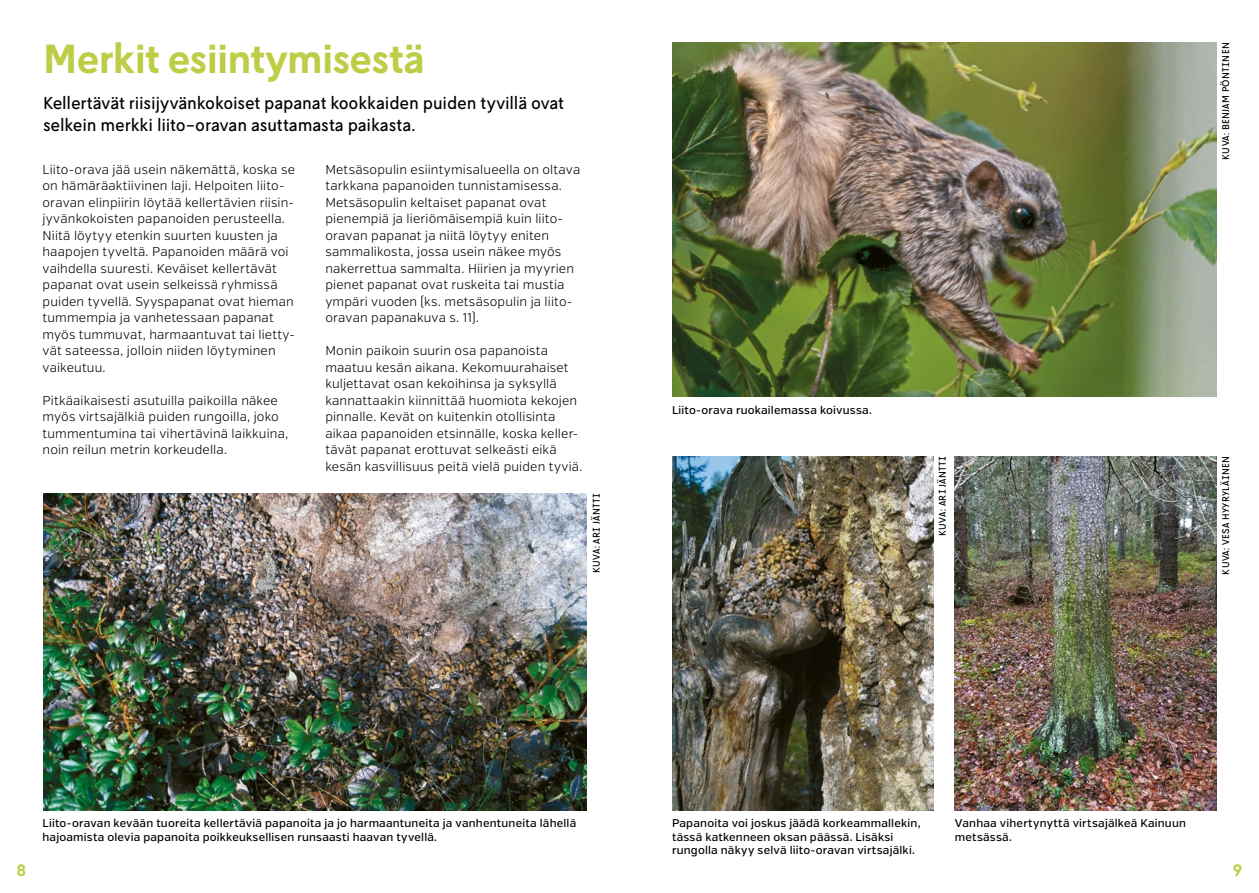
<style>
.page{position:relative;width:1259px;height:893px;background:#fff}
.page>*{position:absolute;margin:0;border:0;box-sizing:border-box;transform-origin:0 0}
.t1{font:600 40.5px "L10";letter-spacing:-.02em;color:#bdce46}
.t2{font:17.25px/22.5px "L10";letter-spacing:-.005em;color:#000}
.t3{font:600 16.5px "L10";color:#bdce46}
.t4{font:300 12.75px/16.5px "Verb";letter-spacing:.01em;color:#000}
.t5{font:500 11.25px/13.5px "Verb";letter-spacing:.02em;color:#000}
.t6{font:9.75px "L10";letter-spacing:.035em;color:#000}
</style>
<div class="page">
<img style="left:672px;top:456px;width:261px;height:354px">
<img style="left:672px;top:43px;width:544px;height:353px">
<img style="left:43px;top:493px;width:544px;height:317px">
<img style="left:955px;top:456px;width:261px;height:354px">
<h1 class="t1" style="left:43px;top:36px;width:383px">Merkit esiintymisestä</h1>
<h2 class="t2" style="left:43px;top:92px;width:522px">Kellertävät riisijyvänkokoiset papanat kookkaiden puiden tyvillä ovat selkein merkki liito-oravan asuttamasta paikasta.</h2>
<p class="t4" style="left:43px;top:161px;width:254px">Liito-orava jää usein näkemättä, koska se on hämäräaktiivinen laji. Helpoiten liito&shy;oravan elinpiirin löytää kellertävien riisin&shy;jyvänkokoisten papanoiden perusteella.<br>Niitä löytyy etenkin suurten kuusten ja haapojen tyveltä. Papanoiden määrä voi vaihdella suuresti. Keväiset kellertävät papanat ovat usein selkeissä ryhmissä puiden tyvellä. Syyspapanat ovat hieman tummempia ja vanhetessaan papanat myös tummuvat, harmaantuvat tai lietty&shy;vät sateessa, jolloin niiden löytyminen vaikeutuu.</p>
<p class="t4" style="left:43px;top:392px;width:247px">Pitkäaikaisesti asutuilla paikoilla näkee myös virtsajälkiä puiden rungoilla, joko tummentumina tai vihertävinä laikkuina, noin reilun metrin korkeudella.</p>
<p class="t4" style="left:325px;top:161px;width:256px">Metsäsopulin esiintymisalueella on oltava tarkkana papanoiden tunnistamisessa.<br>Metsäsopulin keltaiset papanat ovat pienempiä ja lieriömäisempiä kuin liito&shy;oravan papanat ja niitä löytyy eniten sammalikosta, jossa usein näkee myös nakerrettua sammalta. Hiirien ja myyrien pienet papanat ovat ruskeita tai mustia ympäri vuoden (ks. metsäsopulin ja liito&shy;oravan papanakuva s. 11).</p>
<p class="t4" style="left:325px;top:343px;width:259px">Monin paikoin suurin osa papanoista maatuu kesän aikana. Kekomuurahaiset kuljettavat osan kekoihinsa ja syksyllä kannattaakin kiinnittää huomiota kekojen pinnalle. Kevät on kuitenkin otollisinta aikaa papanoiden etsinnälle, koska keller&shy;tävät papanat erottuvat selkeästi eikä kesän kasvillisuus peitä vielä puiden tyviä.</p>
<p class="t6" style="left:591px;top:573px;width:81px;rotate:-90deg">KUVA: ARI JÄNTTI</p>
<p class="t5" style="left:672px;top:403px;width:201px">Liito-orava ruokailemassa koivussa.</p>
<p class="t6" style="left:937px;top:536px;width:81px;rotate:-90deg">KUVA: ARI JÄNTTI</p>
<p class="t6" style="left:1220px;top:160px;width:119px;rotate:-90deg">KUVA: BENJAM PÖNTINEN</p>
<p class="t6" style="left:1220px;top:574px;width:120px;rotate:-90deg">KUVA: VESA HYYRYLÄINEN</p>
<p class="t5" style="left:672px;top:817px;width:250px">Papanoita voi joskus jäädä korkeammallekin, tässä katkenneen oksan päässä. Lisäksi rungolla näkyy selvä liito-oravan virtsajälki.</p>
<p class="t5" style="left:43px;top:817px;width:535px">Liito-oravan kevään tuoreita kellertäviä papanoita ja jo harmaantuneita ja vanhentuneita lähellä hajoamista olevia papanoita poikkeuksellisen runsaasti haavan tyvellä.</p>
<p class="t5" style="left:955px;top:817px;width:233px">Vanhaa vihertynyttä virtsajälkeä Kainuun metsässä.</p>
<p class="t3" style="left:16px;top:861px;width:11px">8</p>
<p class="t3" style="left:1233px;top:861px;width:11px">9</p>
</div>
